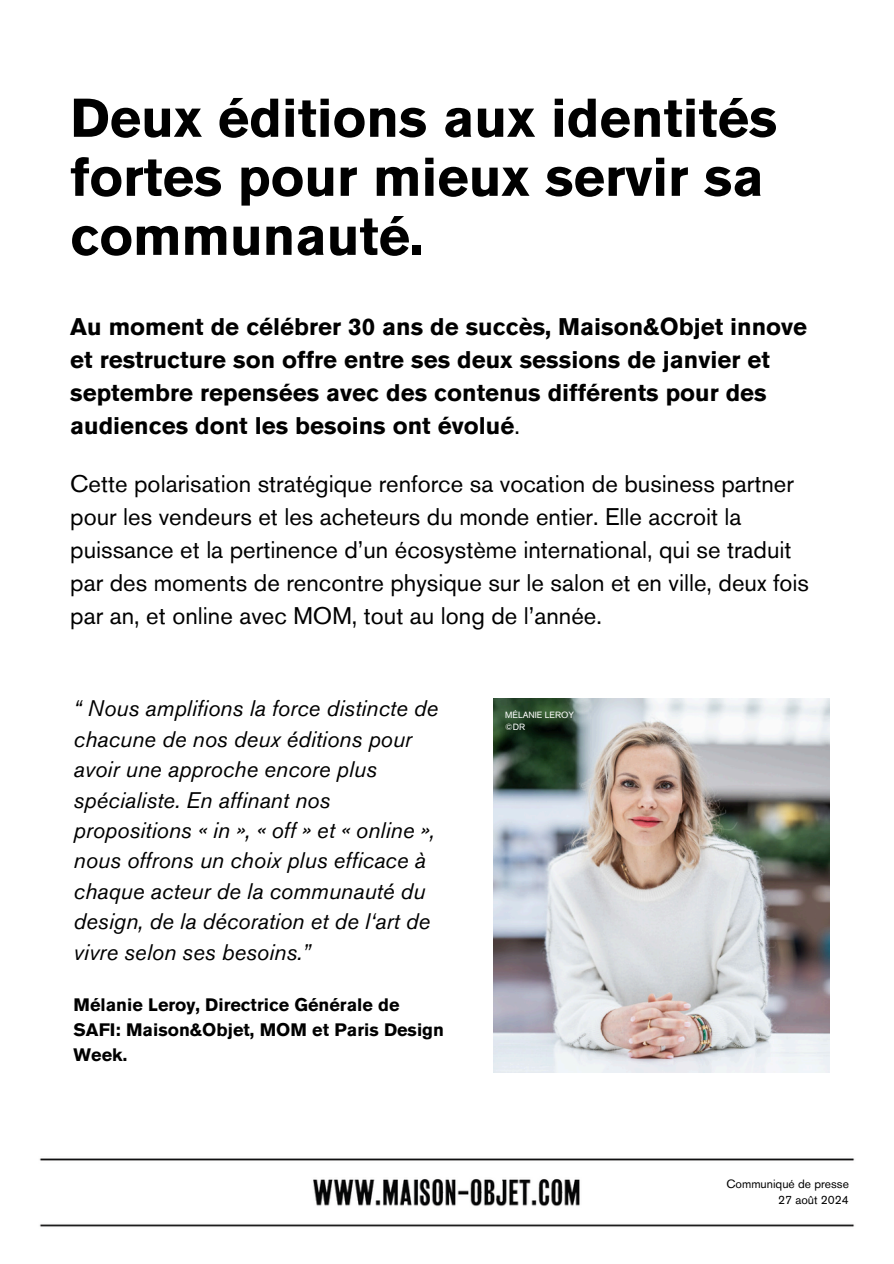
<style>
.page{position:relative;width:894px;height:1264px;background:#fff}
.page>*{position:absolute;margin:0;border:0;box-sizing:border-box;transform-origin:0 0}
.t1{font:700 54px/58.9px "Akzidenz Grotesk Pro";color:#000}
.t2{font:24px/33px "Akzidenz Grotesk Pro";color:#000}
.t3{font:700 24px/33px "Akzidenz Grotesk Pro";color:#000}
.t4{font:italic 22.5px/30.3px "Akzidenz Grotesk Pro";color:#000}
.t5{font:700 18px/24.8px "Akzidenz Grotesk Pro";color:#000}
.t6{font:12px/16px "Akzidenz Grotesk Pro";color:#000;text-align:right}
.t7{font:9px "Akzidenz Grotesk Pro";color:#fff}
.s1{font-weight:400}
</style>
<div class="page">
<img style="left:39px;top:1158px;width:816px;height:69px">
<img style="left:493px;top:698px;width:336px;height:374px">
<h2 class="t1" style="left:70px;top:94px;width:708px">Deux éditions aux identités fortes pour mieux servir sa communauté.</h2>
<h3 class="t3" style="left:70px;top:312px;width:738px">Au moment de célébrer 30 ans de succès, Maison&amp;Objet innove et restructure son offre entre ses deux sessions de janvier et septembre repensées avec des contenus différents pour des audiences dont les besoins ont évolué<span class="s1">.</span></h3>
<p class="t2" style="left:70px;top:469px;width:740px">Cette polarisation stratégique renforce sa vocation de business partner pour les vendeurs et les acheteurs du monde entier. Elle accroit la puissance et la pertinence d’un écosystème international, qui se traduit par des moments de rencontre physique sur le salon et en ville, deux fois par an, et online avec MOM, tout au long de l’année.</p>
<p class="t4" style="left:73px;top:695px;width:366px">“ Nous amplifions la force distincte de chacune de nos deux éditions pour avoir une approche encore plus spécialiste. En affinant nos propositions « in », « off » et « online », nous offrons un choix plus efficace à chaque acteur de la communauté du design, de la décoration et de l‘art de vivre selon ses besoins.”</p>
<h4 class="t5" style="left:73px;top:994px;width:372px">Mélanie Leroy, Directrice Générale de<br>SAFI: Maison&amp;Objet, MOM et Paris Design<br>Week.</h4>
<p class="t7" style="left:505px;top:711px;width:70px">MÉLANIE LEROY</p>
<p class="t7" style="left:505px;top:723px;width:21px">©DR</p>
<h2 class="t6" style="left:726px;top:1177px;width:124px">Communiqué de presse<br>27 août 2024</h2>
</div>
